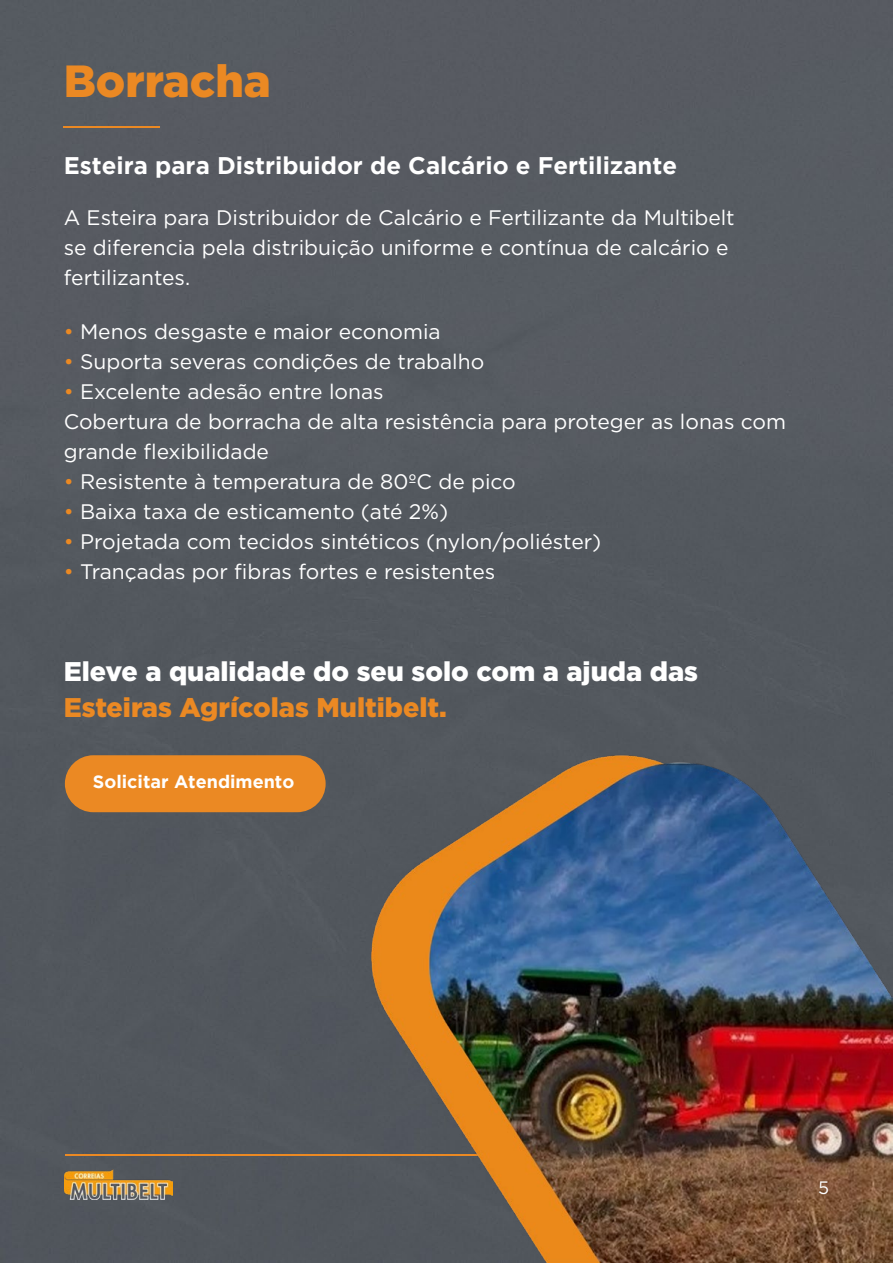
<style>
.page{position:relative;width:893px;height:1263px;background:#54595f}
.page>*{position:absolute;margin:0;border:0;box-sizing:border-box;transform-origin:0 0}
.t1{font:900 45px "Gotham";color:#eb8923}
.t2{font:900 27px "Gotham";color:#fff}
.t3{font:900 27px "Gotham";color:#eb8923}
.t4{font:700 24px "Gotham";color:#fff}
.t5{font:21px/30px "Gotham";color:#fff}
.t6{font:700 18px "Gotham";color:#fff}
.t7{font:18px "Gotham";color:#fff}
.s1{color:#eb8923}
</style>
<div class="page">
<hr style="left:65px;top:1154px;width:764px;height:1px;background:#eb8923">
<img style="left:64px;top:1169px;width:109px;height:30px">
<hr style="left:64px;top:126px;width:96px;height:2px;background:#eb8923">
<div style="left:65px;top:755px;width:261px;height:57px;background:#eb8923;border-radius:28px"></div>
<img style="left:370px;top:755px;width:523px;height:508px">
<h1 class="t1" style="left:64px;top:55px;width:209px">Borracha</h1>
<p class="t4" style="left:64px;top:151px;width:615px">Esteira para Distribuidor de Calcário e Fertilizante</p>
<p class="t5" style="left:64px;top:202px;width:672px">A Esteira para Distribuidor de Calcário e Fertilizante da Multibelt se diferencia pela distribuição uniforme e contínua de calcário e fertilizantes.</p>
<p class="t5" style="left:64px;top:316px;width:378px"><span class="s1">•</span> Menos desgaste e maior economia</p>
<p class="t5" style="left:64px;top:346px;width:422px"><span class="s1">•</span> Suporta severas condições de trabalho</p>
<p class="t5" style="left:64px;top:376px;width:724px"><span class="s1">•</span> Excelente adesão entre lonas<br>Cobertura de borracha de alta resistência para proteger as lonas com grande flexibilidade</p>
<p class="t5" style="left:64px;top:466px;width:453px"><span class="s1">•</span> Resistente à temperatura de 80ºC de pico</p>
<p class="t5" style="left:64px;top:496px;width:386px"><span class="s1">•</span> Baixa taxa de esticamento (até 2%)</p>
<p class="t5" style="left:64px;top:526px;width:539px"><span class="s1">•</span> Projetada com tecidos sintéticos (nylon/poliéster)</p>
<p class="t5" style="left:64px;top:556px;width:433px"><span class="s1">•</span> Trançadas por fibras fortes e resistentes</p>
<p class="t2" style="left:64px;top:656px;width:636px">Eleve a qualidade do seu solo com a ajuda das</p>
<p class="t3" style="left:64px;top:692px;width:385px">Esteiras Agrícolas Multibelt.</p>
<p class="t6" style="left:93px;top:771px;width:203px">Solicitar Atendimento</p>
<p class="t7" style="left:818px;top:1176px;width:13px">5</p>
</div>
